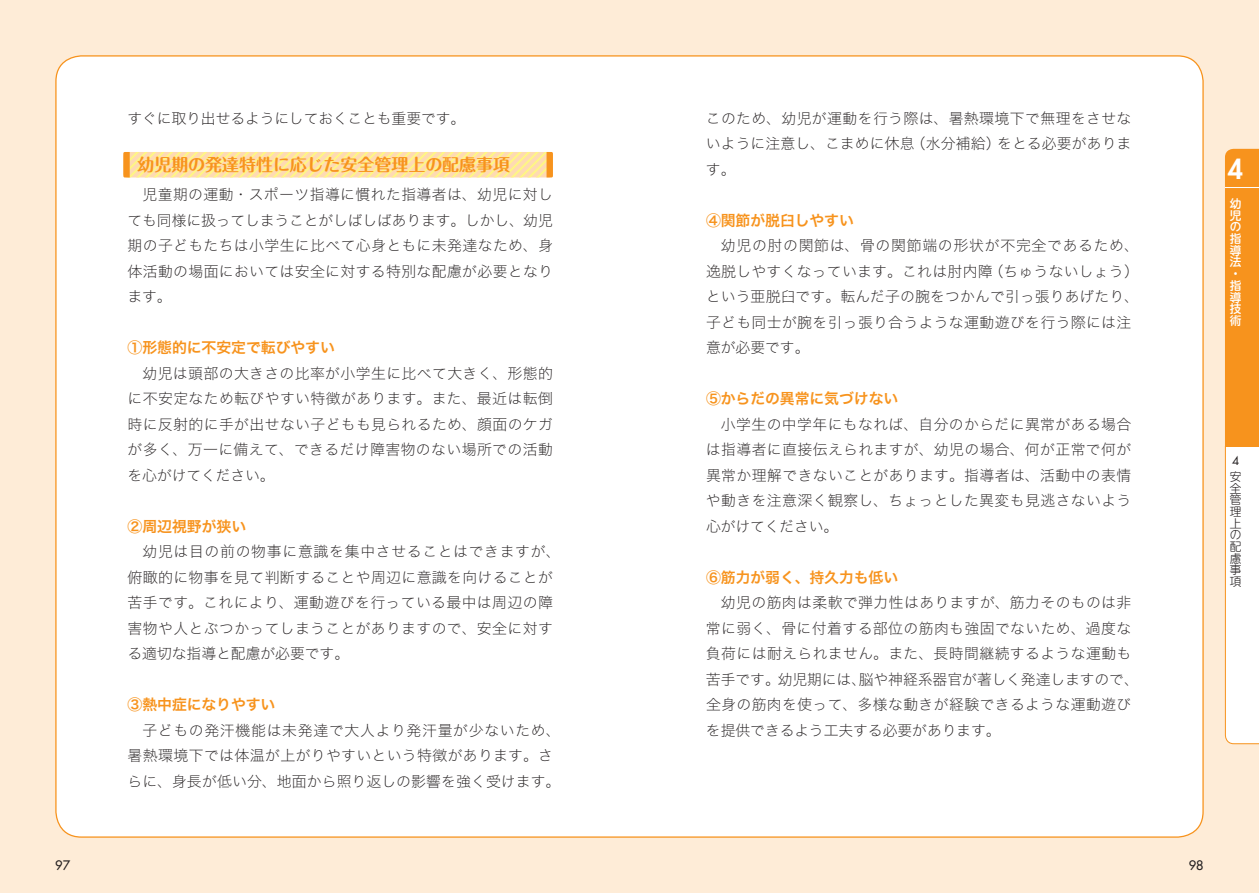
<style>
.page{position:relative;width:1259px;height:893px;background:#feecd7}
.page>*{position:absolute;margin:0;border:0;box-sizing:border-box;transform-origin:0 0}
.t1{font:800 26.55px "Futura";color:#fff}
.t2{font:700 16.95px "Maru Fo Pro";letter-spacing:-.005em;color:#f7931d}
.t3{font:14.85px/25.5px "Hira Kaku Std N W1";letter-spacing:.02em;color:#231f20;text-align:justify}
.t4{font:14.85px "Hira Kaku Std N W6";letter-spacing:-.005em;color:#f7931d}
.t5{font:14.85px "Hira Kaku Std N W1";letter-spacing:-.015em;color:#231f20}
.t6{font:12.75px "Futura";color:#231f20}
.t7{font:500 11.7px/11.7px "UD Shin M Go Pr 6 N";color:#fff;text-align:justify}
.t8{font:300 11.7px/11.7px "UD Shin M Go Pr 6 N";color:#231f20;text-align:justify}
.t9{font:11.7px "Futura";color:#231f20}
</style>
<div class="page">
<div style="left:56px;top:56px;width:1147px;height:781px;background:#fff;border-radius:26px"></div>
<svg style="left:123px;top:152px;width:430px;height:25px;background:#fde19e"></svg>
<svg style="left:1225px;top:149px;width:34px;height:595px;background:#fac78a"></svg>
<hr style="left:1225px;top:187px;width:34px;height:1px;background:#fff">
<p class="t5" style="left:127px;top:107px;width:339px">すぐに取り出せるようにしておくことも重要です。</p>
<p class="t2" style="left:137px;top:151px;width:374px">幼児期の発達特性に応じた安全管理上の配慮事項</p>
<p class="t3" style="left:127px;top:181px;width:427px;text-indent:15px">児童期の運動・スポーツ指導に慣れた指導者は、幼児に対しても同様に扱ってしまうことがしばしばあります。しかし、幼児期の子どもたちは小学生に比べて心身ともに未発達なため、身体活動の場面においては安全に対する特別な配慮が必要となります。</p>
<p class="t4" style="left:128px;top:336px;width:209px">①形態的に不安定で転びやすい</p>
<p class="t3" style="left:127px;top:360px;width:427px;text-indent:15px">幼児は頭部の大きさの比率が小学生に比べて大きく、形態的に不安定なため転びやすい特徴があります。また、最近は転倒時に反射的に手が出せない子どもも見られるため、顔面のケガが多く、万一に備えて、できるだけ障害物のない場所での活動を心がけてください。</p>
<p class="t4" style="left:128px;top:515px;width:120px">②周辺視野が狭い</p>
<p class="t3" style="left:127px;top:539px;width:434px;text-align:left;text-indent:15px">幼児は目の前の物事に意識を集中させることはできますが、俯瞰的に物事を見て判断することや周辺に意識を向けることが苦手です。これにより、運動遊びを行っている最 中は周辺の障害物や人とぶつかってしまうことがありますので、安全に対する適切な指導と配慮が必要です。</p>
<p class="t4" style="left:128px;top:693px;width:149px">③熱中症になりやすい</p>
<p class="t3" style="left:127px;top:717px;width:434px;text-align:left;text-indent:15px">子どもの発汗機能は未発達で大人より発汗量が少ないため、暑熱環境下では体温が上がりやすいという特徴があります。さらに、身長が低い分、地面から照り返しの影響を強く受けます。</p>
<p class="t3" style="left:706px;top:105px;width:427px">このため、幼児が運動を行う際は、暑熱環境下で無理をさせないように注意し、こまめに休息（水分補給）をとる必要があります。</p>
<p class="t4" style="left:706px;top:209px;width:149px">④関節が脱臼しやすい</p>
<p class="t3" style="left:706px;top:232px;width:434px;text-align:left;text-indent:15px">幼児の肘の関節は、骨の関節端の形状が不完全であるため、逸脱しやすくなっています。これは肘内障（ちゅうないしょう）という亜脱臼です。転んだ子の腕をつかんで引っ張りあげたり、子ども同士が腕を引っ張り合うような運動遊びを行う際には注意が必要です。</p>
<p class="t4" style="left:706px;top:387px;width:194px">⑤からだの異常に気づけない</p>
<p class="t3" style="left:706px;top:411px;width:427px;text-indent:15px">小学生の中学年にもなれば、自分のからだに異常がある場合は指導者に直接伝えられますが、幼児の場合、何が正常で何が異常か理解できないことがあります。指導者は、活動中の表情や動きを注意深く観察し、ちょっとした異変も見逃さないよう心がけてください。</p>
<p class="t4" style="left:706px;top:566px;width:194px">⑥筋力が弱く、持久力も低い</p>
<p class="t3" style="left:706px;top:589px;width:434px;text-align:left;text-indent:15px">幼児の筋肉は柔軟で弾力性はありますが、筋力そのものは非常に弱く、骨に付着する部位の筋肉も強固でないため、過度な負荷には耐えられません。また、長時間継続するような運動も苦手です。幼児期には、脳や神経系器官が著しく発達しますので、全身の筋肉を使って、多様な動きが経験できるような運動遊びを提供できるよう工夫する必要があります。</p>
<h1 class="t1" style="left:1228px;top:152px;width:17px">4</h1>
<p class="t7" style="left:1229px;top:197px;width:13px">幼児の指導法・指導技術</p>
<p class="t9" style="left:1232px;top:453px;width:9px">4</p>
<p class="t8" style="left:1229px;top:470px;width:13px">安全管理上の配慮事項</p>
<p class="t6" style="left:55px;top:857px;width:16px">97</p>
<p class="t6" style="left:1189px;top:857px;width:16px">98</p>
</div>
